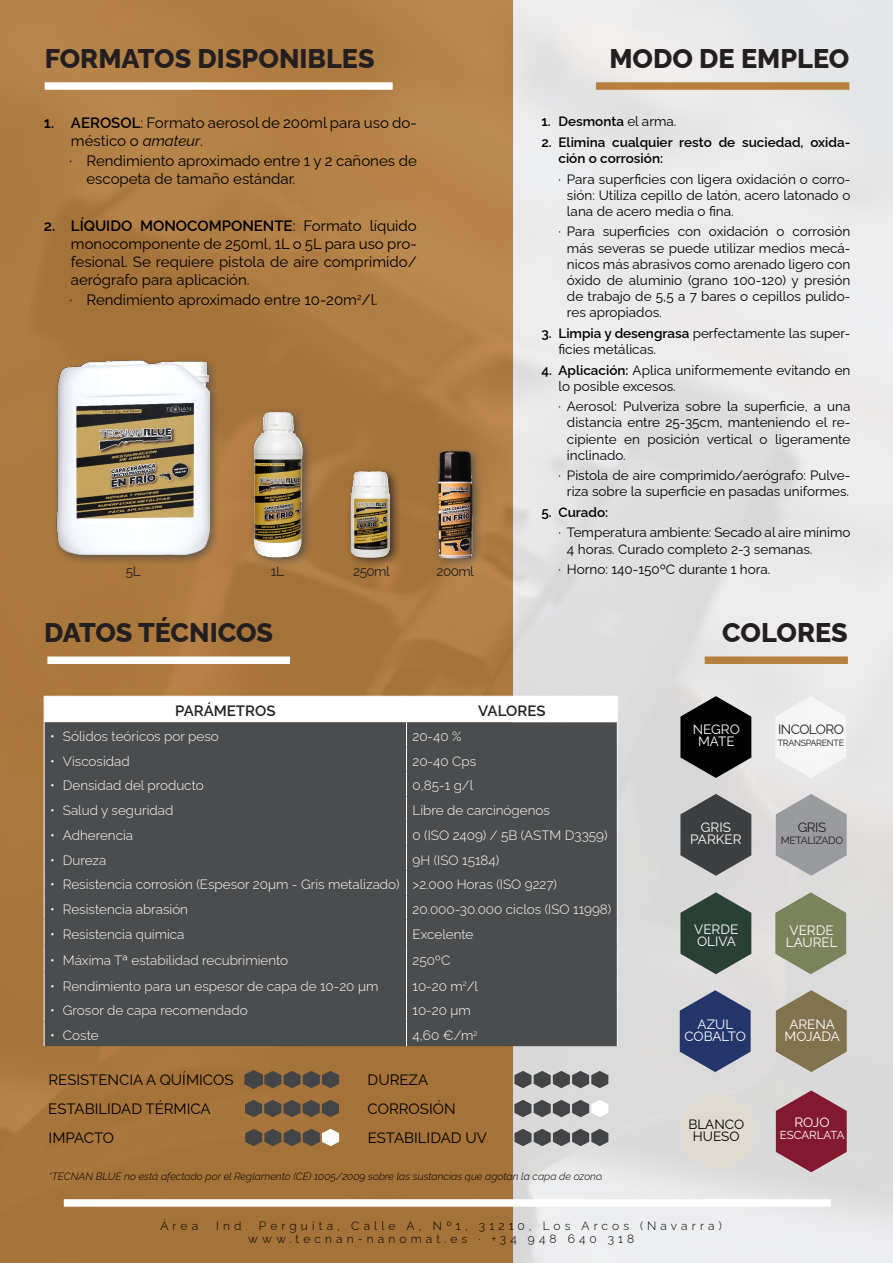
<style>
.page{position:relative;width:893px;height:1263px;background:#fff}
.page>*{position:absolute;margin:0;border:0;box-sizing:border-box;transform-origin:0 0}
.t1{font:800 27px "Raleway";color:#231f20}
.t2{font:15px/18px "Raleway";color:#000001}
.t3{font:600 15px "Raleway";color:#231f20}
.t4{font:13.5px/16.2px "Raleway";color:#000001;text-align:justify}
.t5{font:300 13.5px "Raleway";color:#fff}
.t6{font:600 13.5px/16.2px "Raleway";color:#000001}
.t7{font:13.5px "Raleway";color:#fff}
.t8{font:13.5px "Raleway";letter-spacing:-.04em;color:#231f20}
.t9{font:300 12px "Raleway";letter-spacing:.34em;color:#000001}
.t10{font:11.55px "Raleway";color:#fff}
.t11{font:italic 300 10.5px "Raleway";color:#000001}
.t12{font:10.5px "Raleway";letter-spacing:-.04em;color:#231f20}
.t13{font:9px "Raleway";letter-spacing:-.04em;color:#231f20}
.s1{font-weight:600}
.s2{font-style:italic}
.s3{font-weight:400}
</style>
<div class="page">
<img style="left:0;top:0;width:893px;height:1263px">
<div style="left:64px;top:1199px;width:767px;height:8px;background:#fff"></div>
<div style="left:705px;top:656px;width:143px;height:8px;background:#b7803e"></div>
<svg style="left:680px;top:696px;width:71px;height:82px"></svg>
<svg style="left:680px;top:794px;width:71px;height:82px"></svg>
<svg style="left:775px;top:892px;width:71px;height:82px"></svg>
<svg style="left:680px;top:892px;width:71px;height:82px"></svg>
<svg style="left:776px;top:990px;width:71px;height:82px"></svg>
<svg style="left:775px;top:696px;width:71px;height:82px"></svg>
<div style="left:47px;top:656px;width:243px;height:8px;background:#fff"></div>
<svg style="left:44px;top:696px;width:574px;height:350px"></svg>
<svg style="left:514px;top:1071px;width:94px;height:17px"></svg>
<svg style="left:514px;top:1100px;width:94px;height:17px"></svg>
<svg style="left:514px;top:1129px;width:94px;height:17px"></svg>
<svg style="left:243px;top:1069px;width:96px;height:21px"></svg>
<svg style="left:245px;top:1100px;width:94px;height:17px"></svg>
<svg style="left:245px;top:1129px;width:94px;height:17px"></svg>
<div style="left:45px;top:82px;width:348px;height:8px;background:#fff"></div>
<div style="left:434px;top:446px;width:49px;height:123px;background:#4b4c4d;opacity:.75"></div>
<img style="left:426px;top:406px;width:58px;height:158px">
<svg style="left:776px;top:794px;width:71px;height:82px"></svg>
<div style="left:52px;top:356px;width:168px;height:210px;background:#4b4c4d;opacity:.75"></div>
<img style="left:56px;top:360px;width:153px;height:195px">
<div style="left:249px;top:407px;width:65px;height:161px;background:#4b4c4d;opacity:.75"></div>
<img style="left:251px;top:409px;width:55px;height:151px">
<div style="left:596px;top:82px;width:253px;height:8px;background:#b7803e"></div>
<div style="left:346px;top:467px;width:55px;height:101px;background:#231f20;opacity:.75"></div>
<img style="left:333px;top:457px;width:68px;height:104px">
<svg style="left:680px;top:990px;width:71px;height:82px"></svg>
<svg style="left:776px;top:1090px;width:71px;height:82px"></svg>
<svg style="left:681px;top:1090px;width:71px;height:82px"></svg>
<p class="t1" style="left:45px;top:37px;width:331px">FORMATOS DISPONIBLES</p>
<p class="t1" style="left:609px;top:37px;width:242px">MODO DE EMPLEO</p>
<p class="t2" style="left:71px;top:112px;width:347px;text-indent:-27px"><span class="s1">1. AEROSOL</span>: Formato aerosol de 200ml para uso do&shy;méstico o <span class="s2">amateur</span>.</p>
<p class="t2" style="left:86px;top:150px;width:332px;text-indent:-17px">ͧ Rendimiento aproximado entre 1 y 2 cañones de escopeta de tamaño estándar.</p>
<p class="t2" style="left:71px;top:215px;width:347px;text-align:justify;text-indent:-27px"><span class="s1">2. LÍQUIDO MONOCOMPONENTE</span>: Formato líquido monocomponente de 250ml, 1L o 5L para uso pro&shy;fesional. Se requiere pistola de aire comprimido/ aerógrafo para aplicación.</p>
<p class="t2" style="left:69px;top:289px;width:310px">ͧ Rendimiento aproximado entre 10-20m<sup>2</sup>/l.</p>
<p class="t8" style="left:126px;top:561px;width:16px">5L</p>
<p class="t8" style="left:271px;top:561px;width:15px">1L</p>
<p class="t8" style="left:353px;top:561px;width:38px">250ml</p>
<p class="t8" style="left:436px;top:561px;width:39px">200ml</p>
<p class="t6" style="left:541px;top:112px;width:136px">1. Desmonta <span class="s3">el arma.</span></p>
<p class="t6" style="left:558px;top:133px;width:293px;text-indent:-17px">2. Elimina cualquier resto de suciedad, oxida&shy;ción o corrosión:</p>
<p class="t4" style="left:567px;top:169px;width:285px;text-indent:-9px">ͧ Para superficies con ligera oxidación o corro&shy;sión: Utiliza cepillo de latón, acero latonado o lana de acero media o fina.</p>
<p class="t4" style="left:567px;top:222px;width:285px;text-indent:-9px">ͧ Para superficies con oxidación o corrosión más severas se puede utilizar medios mecá&shy;nicos más abrasivos como arenado ligero con óxido de aluminio (grano 100-120) y presión de trabajo de 5,5 a 7 bares o cepillos pulido&shy;res apropiados.</p>
<p class="t4" style="left:558px;top:323px;width:293px;text-indent:-17px"><span class="s1">3. Limpia y desengrasa</span> perfectamente las super&shy;ficies metálicas.</p>
<p class="t4" style="left:558px;top:360px;width:293px;text-indent:-17px"><span class="s1">4. Aplicación:</span> Aplica uniformemente evitando en lo posible excesos.</p>
<p class="t4" style="left:567px;top:397px;width:285px;text-indent:-9px">ͧ Aerosol: Pulveriza sobre la superficie, a una distancia entre 25-35cm, manteniendo el re&shy;cipiente en posición vertical o ligeramente inclinado.</p>
<p class="t4" style="left:558px;top:466px;width:293px;text-align:center">ͧ Pistola de aire comprimido/aerógrafo: Pulve&shy;riza sobre la superficie en pasadas uniformes.</p>
<p class="t6" style="left:541px;top:502px;width:68px">5. Curado:</p>
<p class="t4" style="left:567px;top:523px;width:285px;text-indent:-9px">ͧ Temperatura ambiente: Secado al aire mínimo<br>4 horas. Curado completo 2-3 semanas.</p>
<p class="t4" style="left:558px;top:560px;width:214px">ͧ Horno: 140-150ºC durante 1 hora.</p>
<p class="t1" style="left:44px;top:611px;width:230px">DATOS TÉCNICOS</p>
<p class="t1" style="left:722px;top:611px;width:127px">COLORES</p>
<p class="t3" style="left:175px;top:699px;width:102px">PARÁMETROS</p>
<p class="t3" style="left:478px;top:699px;width:69px">VALORES</p>
<p class="t5" style="left:50px;top:725px;width:170px">• Sólidos teóricos por peso</p>
<p class="t5" style="left:412px;top:725px;width:51px">20-40 %</p>
<p class="t5" style="left:50px;top:750px;width:81px">• Viscosidad</p>
<p class="t5" style="left:412px;top:750px;width:65px">20-40 Cps</p>
<p class="t5" style="left:50px;top:775px;width:155px">• Densidad del producto</p>
<p class="t5" style="left:412px;top:775px;width:62px">0,85-1 g/l</p>
<p class="t5" style="left:50px;top:799px;width:125px">• Salud y seguridad</p>
<p class="t5" style="left:412px;top:799px;width:139px">Libre de carcinógenos</p>
<p class="t5" style="left:50px;top:824px;width:84px">• Adherencia</p>
<p class="t5" style="left:412px;top:824px;width:196px">0 (ISO 2409) / 5B (ASTM D3359)</p>
<p class="t5" style="left:50px;top:849px;width:58px">• Dureza</p>
<p class="t5" style="left:412px;top:849px;width:88px">9H (ISO 15184)</p>
<p class="t5" style="left:50px;top:874px;width:351px">• Resistencia corrosión (Espesor 20μm - Gris metalizado)</p>
<p class="t5" style="left:412px;top:874px;width:146px">&gt;2.000 Horas (ISO 9227)</p>
<p class="t5" style="left:50px;top:898px;width:139px">• Resistencia abrasión</p>
<p class="t5" style="left:412px;top:898px;width:200px">20.000-30.000 ciclos (ISO 11998)</p>
<p class="t5" style="left:50px;top:923px;width:136px">• Resistencia química</p>
<p class="t5" style="left:412px;top:923px;width:62px">Excelente</p>
<p class="t5" style="left:50px;top:949px;width:240px">• Máxima Tª estabilidad recubrimiento</p>
<p class="t5" style="left:412px;top:949px;width:39px">250ºC</p>
<p class="t5" style="left:50px;top:975px;width:330px">• Rendimiento para un espesor de capa de 10-20 μm</p>
<p class="t5" style="left:412px;top:975px;width:67px">10-20 m<sup>2</sup>/l</p>
<p class="t5" style="left:50px;top:1000px;width:199px">• Grosor de capa recomendado</p>
<p class="t5" style="left:412px;top:1000px;width:60px">10-20 μm</p>
<p class="t5" style="left:50px;top:1025px;width:50px">• Coste</p>
<p class="t5" style="left:412px;top:1025px;width:66px">4,60 €/m<sup>2</sup></p>
<p class="t2" style="left:368px;top:1069px;width:62px">DUREZA</p>
<p class="t2" style="left:368px;top:1098px;width:89px">CORROSIÓN</p>
<p class="t2" style="left:368px;top:1127px;width:121px">ESTABILIDAD UV</p>
<p class="t2" style="left:49px;top:1069px;width:186px">RESISTENCIA A QUÍMICOS</p>
<p class="t2" style="left:48px;top:1098px;width:164px">ESTABILIDAD TÉRMICA</p>
<p class="t2" style="left:49px;top:1127px;width:67px">IMPACTO</p>
<p class="t11" style="left:49px;top:1168px;width:556px">*TECNAN BLUE no está afectado por el Reglamento (CE) 1005/2009 sobre las sustancias que agotan la capa de ozono.</p>
<p class="t7" style="left:693px;top:719px;width:49px">NEGRO</p>
<p class="t7" style="left:698px;top:731px;width:38px">MATE</p>
<p class="t7" style="left:701px;top:817px;width:32px">GRIS</p>
<p class="t7" style="left:690px;top:829px;width:53px">PARKER</p>
<p class="t7" style="left:694px;top:918px;width:46px">VERDE</p>
<p class="t7" style="left:697px;top:930px;width:40px">OLIVA</p>
<p class="t7" style="left:697px;top:1013px;width:37px">AZUL</p>
<p class="t7" style="left:684px;top:1025px;width:63px">COBALTO</p>
<p class="t4" style="left:688px;top:1114px;width:57px">BLANCO</p>
<p class="t4" style="left:693px;top:1126px;width:48px">HUESO</p>
<p class="t9" style="left:160px;top:1216px;width:39px">Área</p>
<p class="t9" style="left:216px;top:1216px;width:507px">Ind. Perguita, Calle A, Nº1, 31210, Los Arcos (Navarra)</p>
<p class="t9" style="left:248px;top:1229px;width:388px">www.tecnan-nanomat.es · +34 948 640 318</p>
<p class="t8" style="left:778px;top:719px;width:67px">INCOLORO</p>
<p class="t13" style="left:778px;top:736px;width:68px">TRANSPARENTE</p>
<p class="t8" style="left:798px;top:817px;width:30px">GRIS</p>
<p class="t12" style="left:781px;top:832px;width:64px">METALIZADO</p>
<p class="t7" style="left:789px;top:920px;width:46px">VERDE</p>
<p class="t7" style="left:786px;top:932px;width:53px">LAUREL</p>
<p class="t7" style="left:789px;top:1013px;width:47px">ARENA</p>
<p class="t7" style="left:784px;top:1025px;width:57px">MOJADA</p>
<p class="t7" style="left:794px;top:1112px;width:37px">ROJO</p>
<p class="t10" style="left:780px;top:1126px;width:66px">ESCARLATA</p>
</div>
